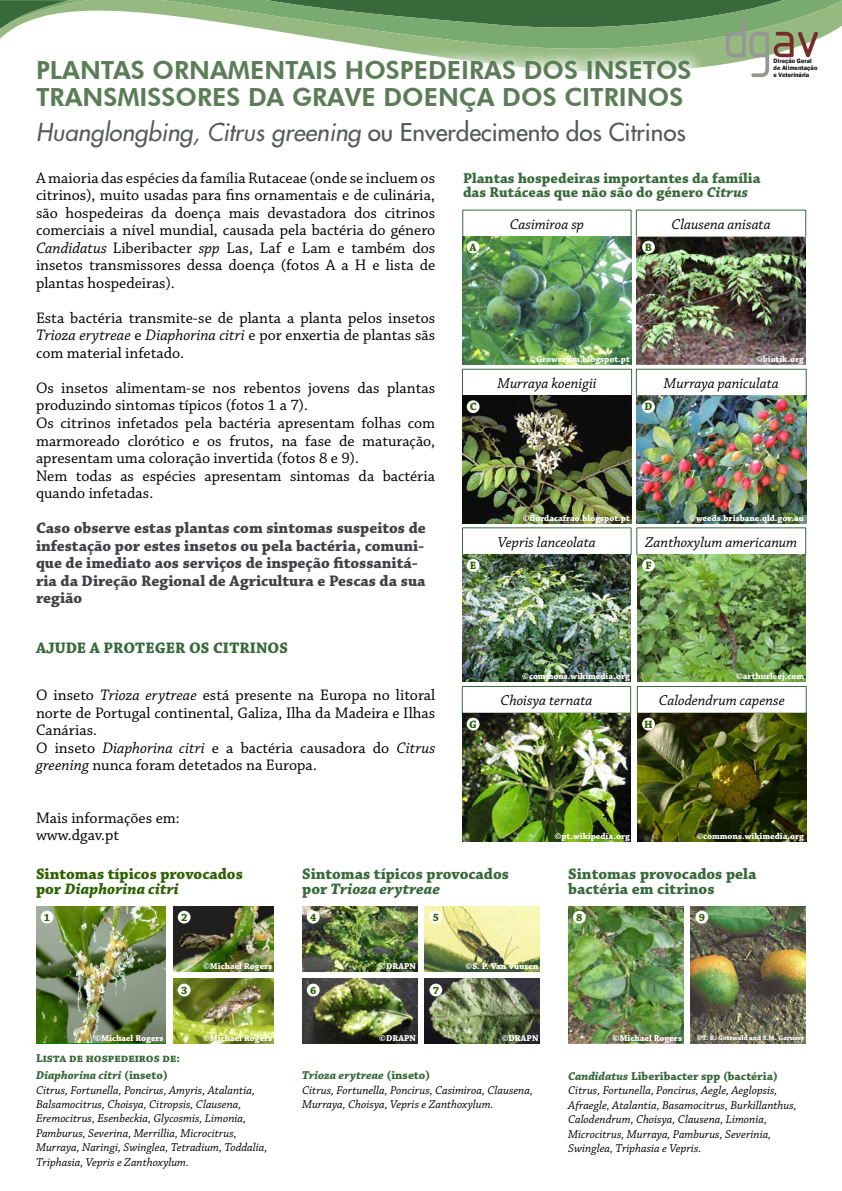
<style>
.page{position:relative;width:842px;height:1191px;background:#fff}
.page>*{position:absolute;margin:0;border:0;box-sizing:border-box;transform-origin:0 0}
.t1{font:800 25px "Futura BT";color:#5a7d56}
.t2{font:italic 24px "Futura 2";color:#58595b}
.t3{font:16px/17.5px "Chaparral Pro";color:#000}
.t4{font:700 16px/17.5px "Chaparral Pro";color:#414042}
.t5{font:700 16px/15px "Chaparral Pro";color:#37693a}
.t6{font:700 16px/15px "Chaparral Pro";color:#2c6202}
.t7{font:italic 15px "Chaparral Pro";color:#000}
.t8{font:700 15px/14px "Chaparral Pro";color:#37693a}
.t9{font:italic 12px/14.4px "Chaparral Pro";color:#000}
.t10{font:700 12px/17.4px "Chaparral Pro";color:#37693a}
.t11{font:700 11.2px "Chaparral Pro";color:#2c6202}
.t12{font:700 9px "Chaparral Pro";color:#fff}
.t13{font:700 7px "Chaparral Pro";color:#fff}
.t14{font:600 6.4px/7.4px "Franklin Gothic";color:#000101}
.s1{font-style:normal}
.s2{font-style:italic}
.s3{font-weight:700;color:#37693a}
.s4{font-weight:700;font-style:normal;color:#37693a}
</style>
<div class="page">
<svg style="left:0;top:0;width:161px;height:39px"></svg>
<svg style="left:0;top:0;width:89px;height:30px"></svg>
<svg style="left:161px;top:0;width:681px;height:77px"></svg>
<div style="left:24px;top:48px;width:683px;height:116px;background:#fff"></div>
<img style="left:36px;top:906px;width:129px;height:137px">
<img style="left:173px;top:906px;width:101px;height:65px">
<img style="left:425px;top:906px;width:115px;height:65px">
<img style="left:302px;top:906px;width:115px;height:65px">
<img style="left:568px;top:906px;width:115px;height:137px">
<img style="left:691px;top:906px;width:115px;height:137px">
<img style="left:173px;top:979px;width:101px;height:64px">
<img style="left:425px;top:979px;width:115px;height:64px">
<img style="left:302px;top:979px;width:115px;height:64px">
<img style="left:637px;top:554px;width:169px;height:128px">
<img style="left:463px;top:554px;width:168px;height:128px">
<div style="left:462px;top:369px;width:170px;height:27px;border:1px solid #37693a"></div>
<div style="left:636px;top:369px;width:170px;height:27px;border:1px solid #37693a"></div>
<img style="left:636px;top:396px;width:170px;height:127px">
<img style="left:463px;top:396px;width:168px;height:127px">
<div style="left:462px;top:686px;width:169px;height:27px;border:1px solid #37693a"></div>
<div style="left:637px;top:686px;width:169px;height:27px;border:1px solid #37693a"></div>
<img style="left:637px;top:713px;width:169px;height:128px">
<img style="left:462px;top:713px;width:168px;height:128px">
<img style="left:463px;top:237px;width:168px;height:128px">
<img style="left:636px;top:237px;width:169px;height:128px">
<div style="left:41px;top:910px;width:13px;height:13px;background:#fff;border-radius:50%"></div>
<div style="left:467px;top:717px;width:12px;height:13px;background:#fff;border-radius:50%"></div>
<div style="left:467px;top:559px;width:12px;height:13px;background:#fff;border-radius:50%"></div>
<div style="left:467px;top:400px;width:12px;height:13px;background:#fff;border-radius:50%"></div>
<div style="left:467px;top:241px;width:12px;height:12px;background:#fff;border-radius:50%"></div>
<div style="left:642px;top:717px;width:13px;height:13px;background:#fff;border-radius:50%"></div>
<div style="left:642px;top:559px;width:13px;height:13px;background:#fff;border-radius:50%"></div>
<div style="left:642px;top:400px;width:13px;height:13px;background:#fff;border-radius:50%"></div>
<div style="left:642px;top:241px;width:13px;height:12px;background:#fff;border-radius:50%"></div>
<div style="left:178px;top:910px;width:13px;height:13px;background:#fff;border-radius:50%"></div>
<div style="left:307px;top:910px;width:13px;height:13px;background:#fff;border-radius:50%"></div>
<div style="left:307px;top:983px;width:13px;height:13px;background:#fff;border-radius:50%"></div>
<div style="left:429px;top:910px;width:13px;height:13px;background:#fff;border-radius:50%"></div>
<div style="left:573px;top:910px;width:13px;height:13px;background:#fff;border-radius:50%"></div>
<div style="left:695px;top:910px;width:13px;height:13px;background:#fff;border-radius:50%"></div>
<div style="left:429px;top:983px;width:13px;height:13px;background:#fff;border-radius:50%"></div>
<div style="left:178px;top:983px;width:13px;height:13px;background:#fff;border-radius:50%"></div>
<h1 class="t1" style="left:36px;top:55px;width:657px">PLANTAS ORNAMENTAIS HOSPEDEIRAS DOS INSETOS</h1>
<h1 class="t1" style="left:36px;top:82px;width:649px">TRANSMISSORES DA GRAVE DOENÇA DOS CITRINOS</h1>
<h2 class="t2" style="left:36px;top:116px;width:651px">Huanglongbing, Citrus greening <span class="s1">ou Enverdecimento dos Citrinos</span></h2>
<p class="t14" style="left:773px;top:57px;width:45px">Direção Geral de Alimentação</p>
<p class="t14" style="left:773px;top:72px;width:37px">e Veterinária</p>
<p class="t3" style="left:36px;top:170px;width:401px;text-align:justify">A maioria das espécies da família Rutaceae (onde se incluem os citrinos), muito usadas para fins ornamentais e de culinária, são hospedeiras da doença mais devastadora dos citrinos comerciais a nível mundial, causada pela bactéria do género <span class="s2">Candidatus</span> Liberibacter <span class="s2">spp</span> Las, Laf e Lam e também dos insetos transmissores dessa doença (fotos A a H e lista de plantas hospedeiras).</p>
<p class="t3" style="left:36px;top:310px;width:401px;text-align:justify">Esta bactéria transmite-se de planta a planta pelos insetos <span class="s2">Trioza erytreae</span> e <span class="s2">Diaphorina citri</span> e por enxertia de plantas sãs com material infetado.</p>
<p class="t3" style="left:36px;top:380px;width:401px">Os insetos alimentam-se nos rebentos jovens das plantas produzindo sintomas típicos (fotos 1 a 7).<br>Os citrinos infetados pela bactéria apresentam folhas com marmoreado clorótico e os frutos, na fase de maturação, apresentam uma coloração invertida (fotos 8 e 9).<br>Nem todas as espécies apresentam sintomas da bactéria quando infetadas.</p>
<p class="t4" style="left:36px;top:520px;width:391px">Caso observe estas plantas com sintomas suspeitos de infestação por estes insetos ou pela bactéria, comuni&shy;que de imediato aos serviços de inspeção fitossanitá&shy;ria da Direção Regional de Agricultura e Pescas da sua região</p>
<p class="t5" style="left:36px;top:640px;width:253px">AJUDE A PROTEGER OS CITRINOS</p>
<p class="t3" style="left:36px;top:687px;width:401px">O inseto <span class="s2">Trioza erytreae</span> está presente na Europa no litoral norte de Portugal continental, Galiza, Ilha da Madeira e Ilhas Canárias.<br>O inseto <span class="s2">Diaphorina citri</span> e a bactéria causadora do <span class="s2">Citrus greening</span> nunca foram detetados na Europa.</p>
<p class="t3" style="left:36px;top:809px;width:145px">Mais informações em: www.dgav.pt</p>
<p class="t8" style="left:463px;top:172px;width:299px">Plantas hospedeiras importantes da família das Rutáceas que não são do género <span class="s2">Citrus</span></p>
<p class="t11" style="left:470px;top:240px;width:9px">A</p>
<p class="t7" style="left:510px;top:216px;width:76px">Casimiroa sp</p>
<p class="t7" style="left:671px;top:216px;width:101px">Clausena anisata</p>
<p class="t11" style="left:645px;top:240px;width:9px">B</p>
<p class="t11" style="left:470px;top:400px;width:8px">C</p>
<p class="t12" style="left:529px;top:354px;width:102px">©Growerjim.blogspot.pt</p>
<p class="t12" style="left:756px;top:354px;width:50px">©biotik.org</p>
<p class="t7" style="left:497px;top:375px;width:101px">Murraya koenigii</p>
<p class="t7" style="left:664px;top:375px;width:116px">Murraya paniculata</p>
<p class="t11" style="left:644px;top:400px;width:9px">D</p>
<p class="t11" style="left:470px;top:559px;width:8px">E</p>
<p class="t12" style="left:523px;top:512px;width:109px">©flordacafrao.blogspot.pt</p>
<p class="t12" style="left:689px;top:512px;width:116px">©weeds.brisbane.qld.gov.au</p>
<p class="t7" style="left:498px;top:533px;width:100px">Vepris lanceolata</p>
<p class="t7" style="left:645px;top:533px;width:154px">Zanthoxylum americanum</p>
<p class="t11" style="left:645px;top:559px;width:8px">F</p>
<p class="t11" style="left:469px;top:717px;width:9px">G</p>
<p class="t12" style="left:522px;top:671px;width:109px">©commons.wikimedia.org</p>
<p class="t12" style="left:736px;top:671px;width:70px">©arthurleej.com</p>
<p class="t7" style="left:500px;top:692px;width:93px">Choisya ternata</p>
<p class="t7" style="left:659px;top:692px;width:127px">Calodendrum capense</p>
<p class="t11" style="left:644px;top:717px;width:10px">H</p>
<p class="t12" style="left:555px;top:830px;width:77px">©pt.wikipedia.org</p>
<p class="t12" style="left:696px;top:830px;width:109px">©commons.wikimedia.org</p>
<p class="t6" style="left:36px;top:867px;width:208px">Sintomas típicos provocados por <span class="s2">Diaphorina citri</span></p>
<p class="t5" style="left:302px;top:867px;width:208px">Sintomas típicos provocados por <span class="s2">Trioza erytreae</span></p>
<p class="t5" style="left:568px;top:867px;width:190px">Sintomas provocados pela bactéria em citrinos</p>
<p class="t11" style="left:44px;top:910px;width:8px">1</p>
<p class="t12" style="left:94px;top:1032px;width:71px">©Michael Rogers</p>
<p class="t11" style="left:181px;top:910px;width:8px">2</p>
<p class="t11" style="left:310px;top:910px;width:8px">4</p>
<p class="t12" style="left:203px;top:961px;width:71px">©Michael Rogers</p>
<p class="t12" style="left:379px;top:961px;width:38px">©DRAPN</p>
<p class="t11" style="left:433px;top:910px;width:8px">5</p>
<p class="t11" style="left:576px;top:910px;width:8px">8</p>
<p class="t11" style="left:699px;top:910px;width:8px">9</p>
<p class="t12" style="left:466px;top:961px;width:74px">©S. P. Van Vuuren</p>
<p class="t11" style="left:181px;top:983px;width:8px">3</p>
<p class="t11" style="left:433px;top:983px;width:8px">7</p>
<p class="t11" style="left:310px;top:983px;width:8px">6</p>
<p class="t12" style="left:203px;top:1032px;width:71px">©Michael Rogers</p>
<p class="t12" style="left:379px;top:1032px;width:38px">©DRAPN</p>
<p class="t12" style="left:502px;top:1032px;width:38px">©DRAPN</p>
<p class="t12" style="left:613px;top:1032px;width:71px">©Michael Rogers</p>
<p class="t13" style="left:697px;top:1034px;width:109px">©T. R. Gottwald and S.M. Garnsey</p>
<p class="t10" style="left:36px;top:1049px;width:146px">Lista de hospedeiros de:<br><span class="s2">Diaphorina citri</span> (inseto)</p>
<p class="t9" style="left:36px;top:1083px;width:233px">Citrus, Fortunella, Poncirus, Amyris, Atalantia, Balsamocitrus, Choisya, Citropsis, Clausena, Eremocitrus, Esenbeckia, Glycosmis, Limonia, Pamburus, Severina, Merrillia, Microcitrus, Murraya, Naringi, Swinglea, Tetradium, Toddalia, Triphasia, Vepris e Zanthoxylum.</p>
<p class="t9" style="left:302px;top:1069px;width:232px"><span class="s3">Trioza erytreae</span> <span class="s4">(inseto)<br></span>Citrus, Fortunella, Poncirus, Casimiroa, Clausena,<br>Murraya, Choisya, Vepris e Zanthoxylum.</p>
<p class="t9" style="left:568px;top:1069px;width:230px"><span class="s3">Candidatus</span> <span class="s4">Liberibacter spp (bactéria)<br></span>Citrus, Fortunella, Poncirus, Aegle, Aeglopsis, Afraegle, Atalantia, Basamocitrus, Burkillanthus, Calodendrum, Choisya, Clausena, Limonia, Microcitrus, Murraya, Pamburus, Severinia, Swinglea, Triphasia e Vepris.</p>
</div>
